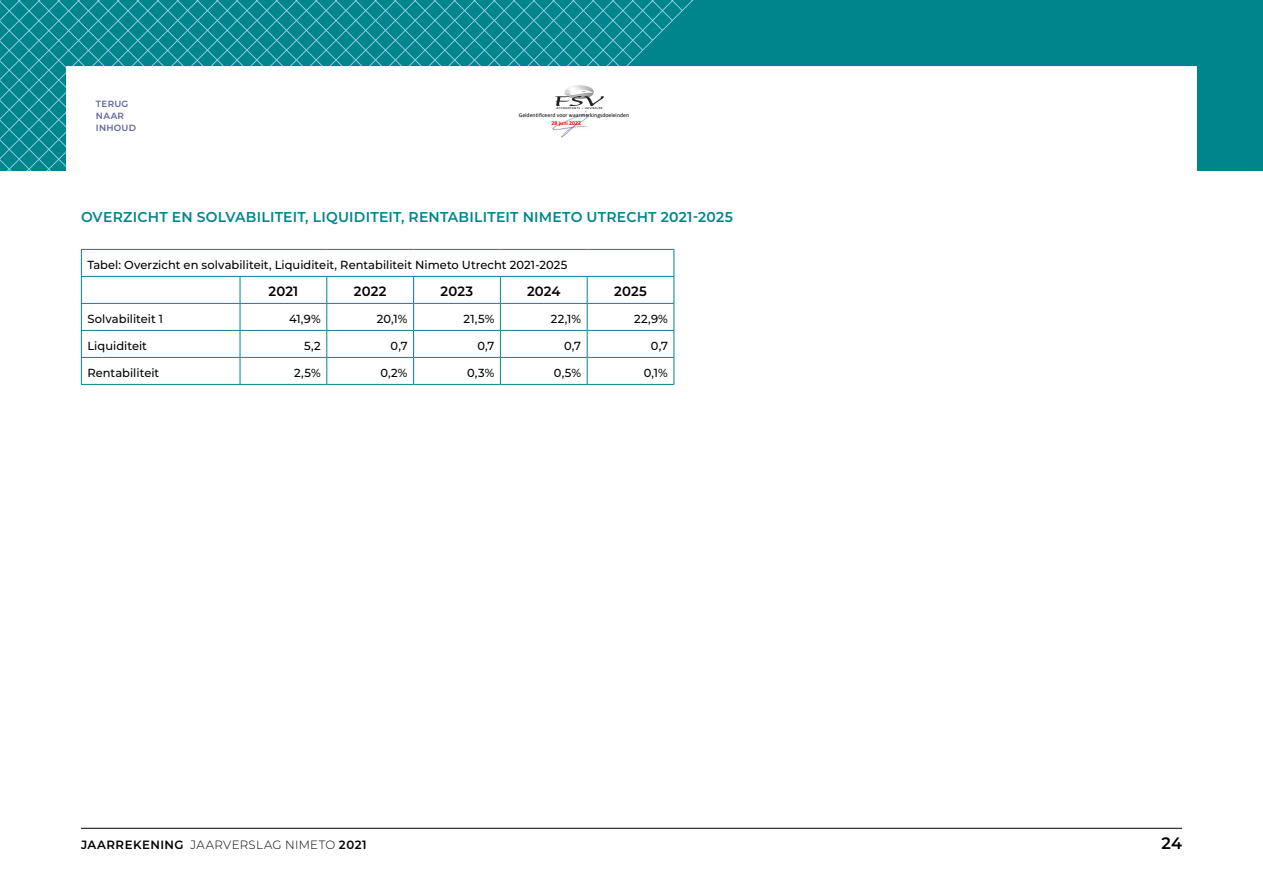
<style>
.page{position:relative;width:1263px;height:893px;background:#fff}
.page>*{position:absolute;margin:0;border:0;box-sizing:border-box;transform-origin:0 0}
.t1{font:600 16.5px "Montserrat";color:#000}
.t2{font:600 14.25px "Montserrat";letter-spacing:.015em;color:#00858c}
.t3{font:600 13.5px "Montserrat";letter-spacing:.01em;color:#000}
.t4{font:300 12px "Montserrat";letter-spacing:.03em;color:#000}
.t5{font:500 11.7px "Montserrat";letter-spacing:.005em;color:#000}
.t6{font:600 9px/12px "Montserrat";letter-spacing:.035em;color:#6062a0}
.t7{font:5.85px "Calibri";color:#000}
.t8{font:700 5.85px "Calibri";letter-spacing:-.005em;color:#f00}
.s1{font-weight:600}
</style>
<div class="page">
<hr style="left:81px;top:828px;width:1101px;height:1px;background:#000">
<svg style="left:693px;top:0;width:570px;height:171px"></svg>
<svg style="left:0;top:0;width:693px;height:171px"></svg>
<hr style="left:81px;top:249px;width:159px;height:1px;background:#00858c">
<hr style="left:240px;top:249px;width:87px;height:1px;background:#00858c">
<hr style="left:327px;top:249px;width:87px;height:1px;background:#00858c">
<hr style="left:414px;top:249px;width:86px;height:1px;background:#00858c">
<hr style="left:500px;top:249px;width:87px;height:1px;background:#00858c">
<hr style="left:587px;top:249px;width:87px;height:1px;background:#00858c">
<hr style="left:81px;top:276px;width:159px;height:1px;background:#00858c">
<hr style="left:240px;top:276px;width:87px;height:1px;background:#00858c">
<hr style="left:327px;top:276px;width:87px;height:1px;background:#00858c">
<hr style="left:414px;top:276px;width:86px;height:1px;background:#00858c">
<hr style="left:500px;top:276px;width:87px;height:1px;background:#00858c">
<hr style="left:587px;top:276px;width:87px;height:1px;background:#00858c">
<hr style="left:81px;top:303px;width:159px;height:1px;background:#00858c">
<hr style="left:240px;top:303px;width:87px;height:1px;background:#00858c">
<hr style="left:327px;top:303px;width:87px;height:1px;background:#00858c">
<hr style="left:414px;top:303px;width:86px;height:1px;background:#00858c">
<hr style="left:500px;top:303px;width:87px;height:1px;background:#00858c">
<hr style="left:587px;top:303px;width:87px;height:1px;background:#00858c">
<hr style="left:81px;top:330px;width:159px;height:1px;background:#00858c">
<hr style="left:240px;top:330px;width:87px;height:1px;background:#00858c">
<hr style="left:327px;top:330px;width:87px;height:1px;background:#00858c">
<hr style="left:414px;top:330px;width:86px;height:1px;background:#00858c">
<hr style="left:500px;top:330px;width:87px;height:1px;background:#00858c">
<hr style="left:587px;top:330px;width:87px;height:1px;background:#00858c">
<hr style="left:81px;top:357px;width:159px;height:1px;background:#00858c">
<svg style="left:81px;top:250px;width:1px;height:134px"></svg>
<hr style="left:240px;top:357px;width:87px;height:1px;background:#00858c">
<svg style="left:240px;top:277px;width:1px;height:107px"></svg>
<hr style="left:327px;top:357px;width:87px;height:1px;background:#00858c">
<svg style="left:326px;top:277px;width:1px;height:107px"></svg>
<hr style="left:414px;top:357px;width:86px;height:1px;background:#00858c">
<svg style="left:413px;top:277px;width:1px;height:107px"></svg>
<hr style="left:500px;top:357px;width:87px;height:1px;background:#00858c">
<svg style="left:500px;top:277px;width:1px;height:107px"></svg>
<hr style="left:587px;top:357px;width:87px;height:1px;background:#00858c">
<svg style="left:587px;top:277px;width:1px;height:107px"></svg>
<svg style="left:674px;top:250px;width:1px;height:134px"></svg>
<hr style="left:81px;top:384px;width:159px;height:1px;background:#00858c">
<hr style="left:240px;top:384px;width:87px;height:1px;background:#00858c">
<hr style="left:327px;top:384px;width:87px;height:1px;background:#00858c">
<hr style="left:414px;top:384px;width:86px;height:1px;background:#00858c">
<hr style="left:500px;top:384px;width:87px;height:1px;background:#00858c">
<hr style="left:587px;top:384px;width:87px;height:1px;background:#00858c">
<p class="t6" style="left:96px;top:97px;width:42px">TERUG<br>NAAR<br>INHOUD</p>
<p class="t7" style="left:519px;top:113px;width:112px">Geïdentificeerd voor waarmerkingsdoeleinden</p>
<p class="t8" style="left:551px;top:121px;width:31px">28 juni 2022</p>
<p class="t2" style="left:81px;top:207px;width:653px">OVERZICHT EN SOLVABILITEIT, LIQUIDITEIT, RENTABILITEIT NIMETO UTRECHT 2021-2025</p>
<p class="t5" style="left:87px;top:256px;width:482px">Tabel: Overzicht en solvabiliteit, Liquiditeit, Rentabiliteit Nimeto Utrecht 2021-2025</p>
<p class="t3" style="left:269px;top:282px;width:31px">2021</p>
<p class="t3" style="left:354px;top:282px;width:34px">2022</p>
<p class="t3" style="left:441px;top:282px;width:34px">2023</p>
<p class="t3" style="left:527px;top:282px;width:35px">2024</p>
<p class="t3" style="left:614px;top:282px;width:34px">2025</p>
<p class="t5" style="left:87px;top:310px;width:77px">Solvabiliteit 1</p>
<p class="t5" style="left:289px;top:310px;width:33px">41,9%</p>
<p class="t5" style="left:377px;top:310px;width:32px">20,1%</p>
<p class="t5" style="left:464px;top:310px;width:32px">21,5%</p>
<p class="t5" style="left:551px;top:310px;width:32px">22,1%</p>
<p class="t5" style="left:634px;top:310px;width:35px">22,9%</p>
<p class="t5" style="left:87px;top:337px;width:61px">Liquiditeit</p>
<p class="t5" style="left:304px;top:337px;width:18px">5,2</p>
<p class="t5" style="left:391px;top:337px;width:18px">0,7</p>
<p class="t5" style="left:477px;top:337px;width:18px">0,7</p>
<p class="t5" style="left:564px;top:337px;width:18px">0,7</p>
<p class="t5" style="left:651px;top:337px;width:18px">0,7</p>
<p class="t5" style="left:87px;top:364px;width:73px">Rentabiliteit</p>
<p class="t5" style="left:294px;top:364px;width:28px">2,5%</p>
<p class="t5" style="left:380px;top:364px;width:29px">0,2%</p>
<p class="t5" style="left:467px;top:364px;width:29px">0,3%</p>
<p class="t5" style="left:554px;top:364px;width:29px">0,5%</p>
<p class="t5" style="left:644px;top:364px;width:26px">0,1%</p>
<p class="t4" style="left:81px;top:837px;width:287px"><span class="s1">JAARREKENING</span> JAARVERSLAG NIMETO <span class="s1">2021</span></p>
<h1 class="t1" style="left:1161px;top:832px;width:22px">24</h1>
</div>
